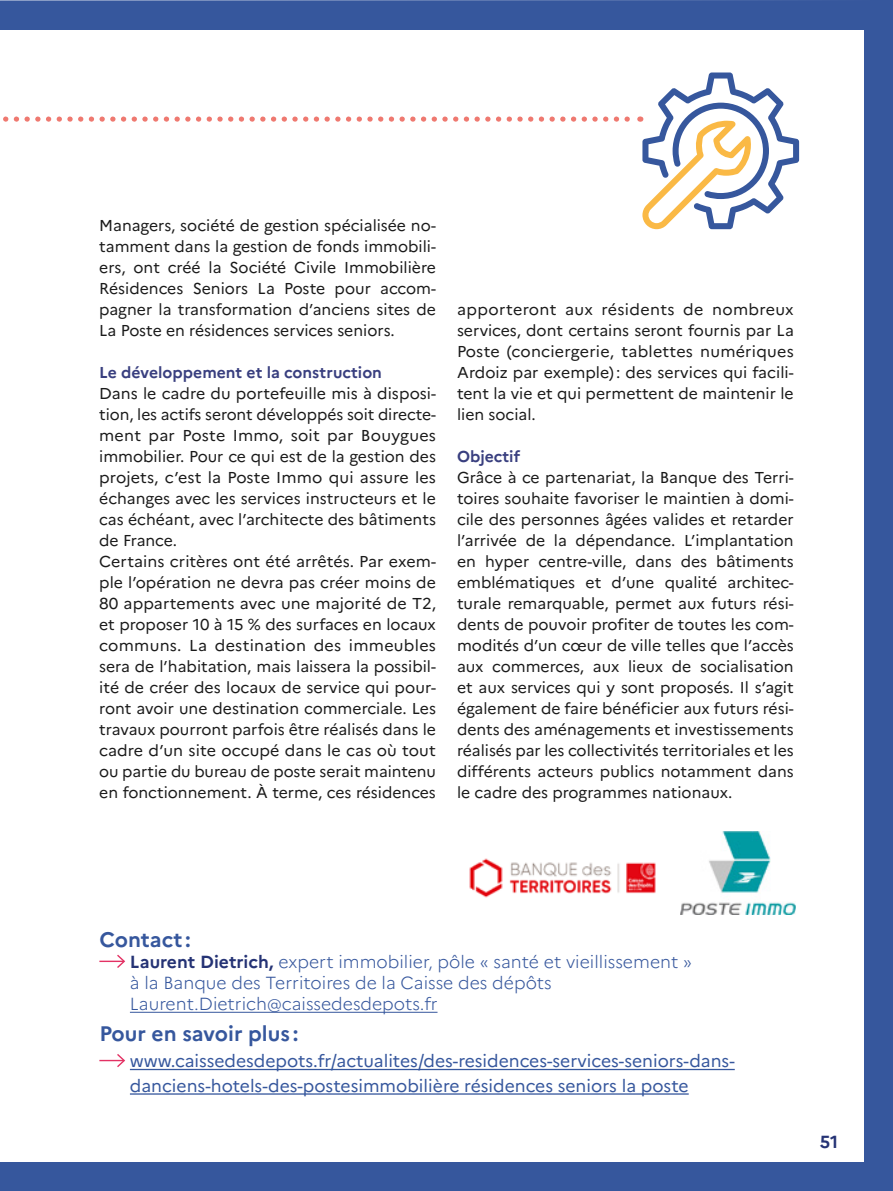
<style>
.page{position:relative;width:893px;height:1191px;background:#36579d}
.page>*{position:absolute;margin:0;border:0;box-sizing:border-box;transform-origin:0 0}
.t1{font:700 21px "Marianne";color:#36579d}
.t2{font:300 17.5px/21px "Marianne";color:#36579d}
.t3{font:17.5px/24.5px "Marianne";color:#36579d}
.t4{font:700 17.5px "Marianne";color:#253375}
.t5{font:15.75px/21px "Marianne";color:#1a1a1a;text-align:justify}
.t6{font:700 15.75px "Marianne";color:#393f7f}
.s1{font-weight:700;color:#253375}
</style>
<div class="page">
<div style="left:0;top:30px;width:863px;height:1131px;background:#fff"></div>
<img style="left:469px;top:858px;width:187px;height:40px">
<img style="left:681px;top:831px;width:115px;height:83px">
<svg style="left:3px;top:72px;width:796px;height:157px"></svg>
<hr style="left:130px;top:1011px;width:307px;height:1px;background:#36579d">
<hr style="left:130px;top:1068px;width:605px;height:2px;background:#36579d">
<hr style="left:130px;top:1093px;width:559px;height:1px;background:#36579d">
<hr style="left:99px;top:960px;width:25px;height:2px;background:#e33264">
<svg style="left:116px;top:954px;width:9px;height:14px"></svg>
<hr style="left:99px;top:1059px;width:25px;height:2px;background:#e33264">
<svg style="left:116px;top:1054px;width:9px;height:13px"></svg>
<p class="t5" style="left:99px;top:214px;width:338px">Managers, société de gestion spécialisée no&shy;tamment dans la gestion de fonds immobili&shy;ers, ont créé la Société Civile Immobilière Résidences Seniors La Poste pour accom&shy;pagner la transformation d’anciens sites de La Poste en résidences services seniors.</p>
<p class="t6" style="left:99px;top:360px;width:284px">Le développement et la construction</p>
<p class="t5" style="left:99px;top:382px;width:338px;text-align:left">Dans le cadre du portefeuille mis à disposi&shy;tion, les actifs seront développés soit directe&shy;ment par Poste Immo, soit par Bouygues immobilier. Pour ce qui est de la gestion des projets, c’est la Poste Immo qui assure les échanges avec les services instructeurs et le cas échéant, avec l’architecte des bâtiments de France.<br>Certains critères ont été arrêtés. Par exem&shy;ple l’opération ne devra pas créer moins de 80 appartements avec une majorité de T2, et proposer 10 à 15 % des surfaces en locaux communs. La destination des immeubles sera de l’habitation, mais laissera la possibil&shy;ité de créer des locaux de service qui pour&shy;ront avoir une destination commerciale. Les travaux pourront parfois être réalisés dans le cadre d’un site occupé dans le cas où tout ou partie du bureau de poste serait maintenu en fonctionnement. À terme, ces résidences</p>
<p class="t5" style="left:457px;top:298px;width:338px">apporteront aux résidents de nombreux services, dont certains seront fournis par La Poste (conciergerie, tablettes numériques Ardoiz par exemple) : des services qui facili&shy;tent la vie et qui permettent de maintenir le lien social.</p>
<p class="t6" style="left:457px;top:444px;width:65px">Objectif</p>
<p class="t5" style="left:457px;top:466px;width:338px">Grâce à ce partenariat, la Banque des Terri&shy;toires souhaite favoriser le maintien à domi&shy;cile des personnes âgées valides et retarder l’arrivée de la dépendance. L’implantation en hyper centre-ville, dans des bâtiments emblématiques et d’une qualité architec&shy;turale remarquable, permet aux futurs rési&shy;dents de pouvoir profiter de toutes les com&shy;modités d’un cœur de ville telles que l’accès aux commerces, aux lieux de socialisation et aux services qui y sont proposés. Il s’agit également de faire bénéficier aux futurs rési&shy;dents des aménagements et investissements réalisés par les collectivités territoriales et les différents acteurs publics notamment dans le cadre des programmes nationaux.</p>
<h1 class="t1" style="left:99px;top:923px;width:93px">Contact :</h1>
<p class="t2" style="left:130px;top:950px;width:564px"><span class="s1">Laurent Dietrich,</span> expert immobilier, pôle « santé et vieillissement » à la Banque des Territoires de la Caisse des dépôts<br>Laurent.Dietrich@caissedesdepots.fr</p>
<h1 class="t1" style="left:99px;top:1017px;width:201px">Pour en savoir plus :</h1>
<p class="t3" style="left:130px;top:1047px;width:606px">www.caissedesdepots.fr/actualites/des-residences-services-seniors-dans&shy;danciens-hotels-des-postesimmobilière résidences seniors la poste</p>
<p class="t4" style="left:820px;top:1127px;width:20px">51</p>
</div>
